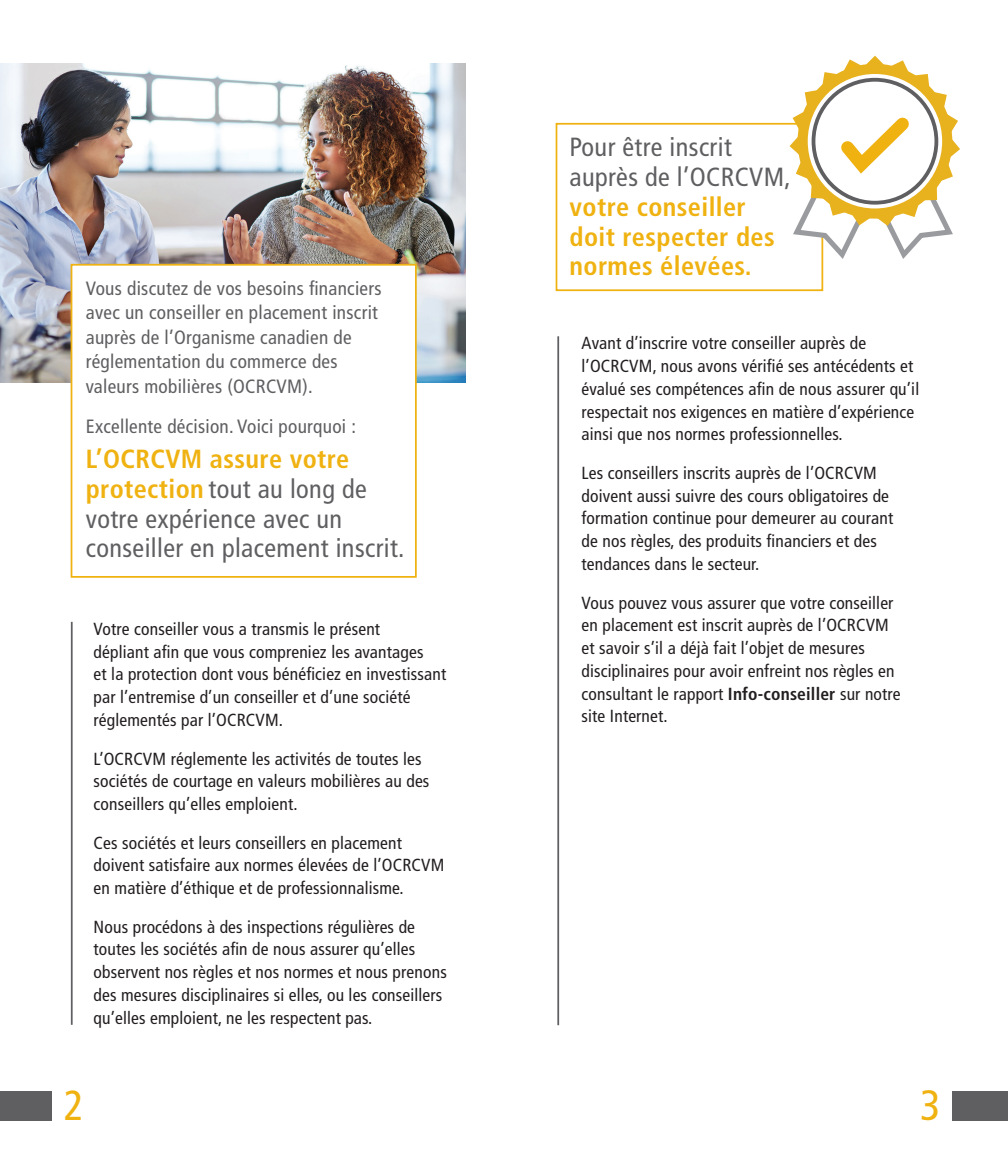
<style>
.page{position:relative;width:1008px;height:1166px;background:#fff}
.page>*{position:absolute;margin:0;border:0;box-sizing:border-box;transform-origin:0 0}
.t1{font:condensed 42.35px "Frutiger";color:#efb211}
.t2{font:condensed 42px "Frutiger";color:#efb211}
.t3{font:condensed 26.25px/29.8px "Frutiger";letter-spacing:.015em;color:#5f5f62}
.t4{font:700 condensed 26.25px/29.8px "Frutiger";letter-spacing:.015em;color:#efb211}
.t5{font:condensed 19.25px/24.5px "Frutiger";letter-spacing:.015em;color:#5f5f62}
.t6{font:condensed 17.5px/22.8px "Frutiger";letter-spacing:.01em;color:#231f20}
.s1{font-weight:700;color:#efb211}
.s2{font-weight:400;color:#5f5f62}
.s3{font-weight:700}
</style>
<div class="page">
<div style="left:953px;top:1091px;width:55px;height:29px;background:#5f5f62"></div>
<div style="left:0;top:1091px;width:51px;height:29px;background:#5f5f62"></div>
<div style="left:556px;top:123px;width:267px;height:168px;background:#fff;border:2px solid #efb211"></div>
<hr style="left:557px;top:336px;width:2px;height:689px;background:#5f5f62">
<hr style="left:71px;top:622px;width:2px;height:402px;background:#5f5f62">
<img style="left:0;top:63px;width:466px;height:320px">
<div style="left:71px;top:264px;width:346px;height:314px;background:#fff;border:2px solid #efb211"></div>
<svg style="left:790px;top:56px;width:170px;height:203px"></svg>
<p class="t5" style="left:86px;top:276px;width:297px">Vous discutez de vos besoins financiers avec un conseiller en placement inscrit auprès de l’Organisme canadien de réglementation du commerce des valeurs mobilières (OCRCVM).</p>
<p class="t5" style="left:86px;top:414px;width:272px">Excellente décision. Voici pourquoi :</p>
<p class="t3" style="left:86px;top:444px;width:320px"><span class="s1">L’OCRCVM assure votre protection</span> tout au long de votre expérience avec un conseiller en placement inscrit.</p>
<p class="t6" style="left:94px;top:617px;width:354px">Votre conseiller vous a transmis le présent<br>dépliant afin que vous compreniez les avantages<br>et la protection dont vous bénéficiez en investissant par l’entremise d’un conseiller et d’une société réglementés par l’OCRCVM.</p>
<p class="t6" style="left:94px;top:747px;width:337px">L’OCRCVM réglemente les activités de toutes les sociétés de courtage en valeurs mobilières au des conseillers qu’elles emploient.</p>
<p class="t6" style="left:94px;top:831px;width:352px">Ces sociétés et leurs conseillers en placement doivent satisfaire aux normes élevées de l’OCRCVM en matière d’éthique et de professionnalisme.</p>
<p class="t6" style="left:94px;top:915px;width:355px">Nous procédons à des inspections régulières de toutes les sociétés afin de nous assurer qu’elles observent nos règles et nos normes et nous prenons des mesures disciplinaires si elles, ou les conseillers qu’elles emploient, ne les respectent pas.</p>
<p class="t4" style="left:570px;top:132px;width:223px"><span class="s2">Pour être inscrit auprès de l’OCRCVM, </span>votre conseiller doit respecter des normes élevées.</p>
<p class="t6" style="left:582px;top:332px;width:339px">Avant d’inscrire votre conseiller auprès de l’OCRCVM, nous avons vérifié ses antécédents et évalué ses compétences afin de nous assurer qu’il respectait nos exigences en matière d’expérience ainsi que nos normes professionnelles.</p>
<p class="t6" style="left:582px;top:461px;width:313px">Les conseillers inscrits auprès de l’OCRCVM doivent aussi suivre des cours obligatoires de formation continue pour demeurer au courant de nos règles, des produits financiers et des tendances dans le secteur.</p>
<p class="t6" style="left:582px;top:591px;width:321px">Vous pouvez vous assurer que votre conseiller en placement est inscrit auprès de l’OCRCVM et savoir s’il a déjà fait l’objet de mesures disciplinaires pour avoir enfreint nos règles en consultant le rapport <span class="s3">Info-conseiller</span> sur notre site Internet.</p>
<h2 class="t2" style="left:64px;top:1081px;width:22px">2</h2>
<h1 class="t1" style="left:920px;top:1081px;width:22px">3</h1>
</div>
